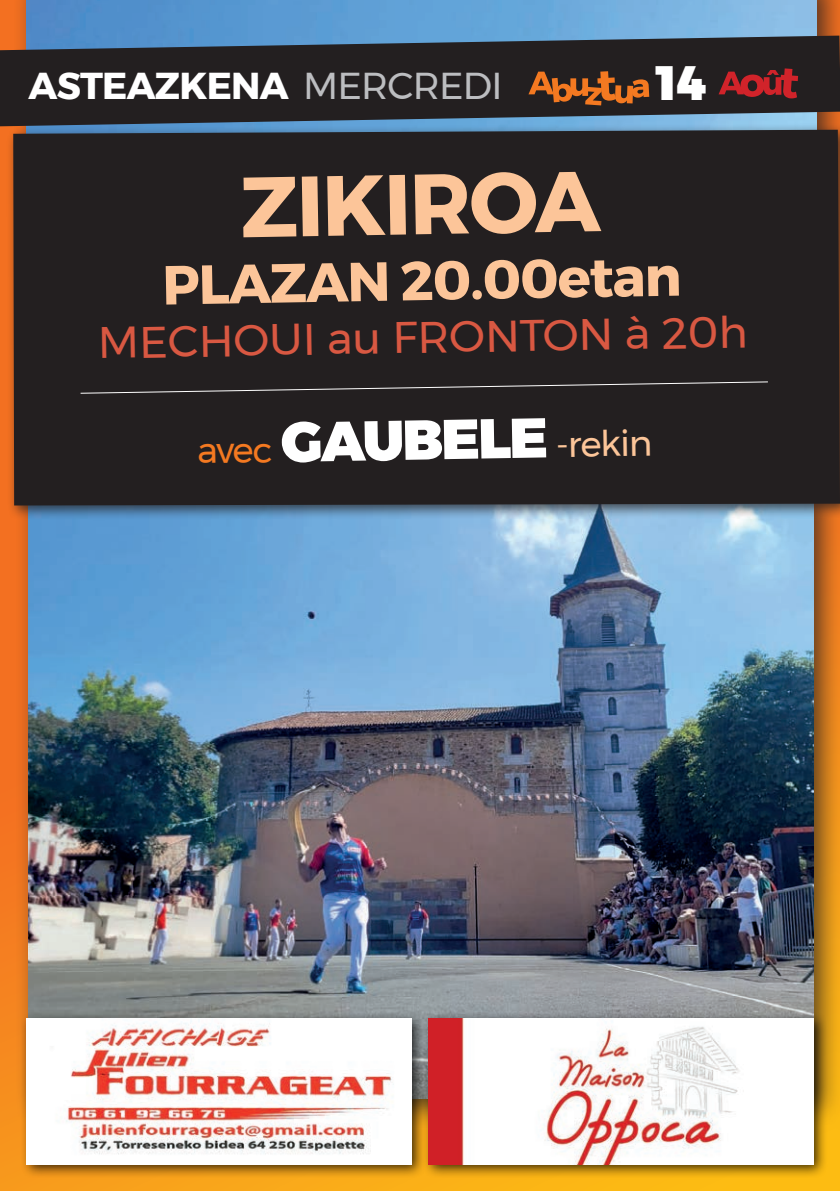
<style>
.page{position:relative;width:840px;height:1191px;background:#fff}
.page>*{position:absolute;margin:0;border:0;box-sizing:border-box;transform-origin:0 0}
.t1{font:700 85px "Montserrat";color:#fcc599}
.t2{font:900 56px "Montserrat";color:#fff}
.t3{font:700 54.8px "Montserrat";color:#fcc599}
.t4{font:900 48.2px "Montserrat";color:#fff}
.t5{font:44px "Montserrat";color:#d95842}
.t6{font:700 37.4px "Montserrat";letter-spacing:-.02em;color:#fff}
.s1{font-weight:400;color:#bcbdc0}
.s2{font-weight:400;font-size:35.6px;color:#f47921}
.s3{font-weight:400;font-size:35.6px;color:#fcc599}
</style>
<div class="page">
<img style="left:0;top:0;width:839px;height:1191px">
<img style="left:27px;top:0;width:789px;height:36px">
<div style="left:14px;top:476px;width:825px;height:653px;background:#231f20;opacity:.75"></div>
<img style="left:29px;top:520px;width:783px;height:491px">
<svg style="left:0;top:36px;width:839px;height:90px;background:#2d3138"></svg>
<div style="left:6px;top:123px;width:833px;height:397px;background:#231f20;opacity:.75"></div>
<div style="left:13px;top:130px;width:826px;height:375px;background:#231f20"></div>
<svg style="left:528px;top:71px;width:121px;height:34px;background:#7a4420"></svg>
<svg style="left:718px;top:68px;width:79px;height:30px;background:#7a2024"></svg>
<svg style="left:79px;top:381px;width:689px;height:13px;background:#333031"></svg>
<div style="left:20px;top:1011px;width:405px;height:167px;background:#010101;opacity:.75"></div>
<img style="left:27px;top:1018px;width:384px;height:146px">
<div style="left:422px;top:1011px;width:405px;height:167px;background:#010101;opacity:.75"></div>
<img style="left:428px;top:1018px;width:384px;height:146px">
<p class="t6" style="left:29px;top:56px;width:475px">ASTEAZKENA <span class="s1">MERCREDI</span></p>
<p class="t4" style="left:657px;top:44px;width:52px">14</p>
<p class="t1" style="left:239px;top:139px;width:361px;rotate:-1deg">ZIKIROA</p>
<p class="t3" style="left:161px;top:241px;width:520px;rotate:-1deg">PLAZAN 20.00etan</p>
<p class="t5" style="left:97px;top:309px;width:651px;rotate:-1deg">MECHOUI au FRONTON à 20h</p>
<p class="t2" style="left:196px;top:397px;width:456px;rotate:-1deg"><span class="s2">avec</span> GAUBELE <span class="s3">-rekin</span></p>
</div>
